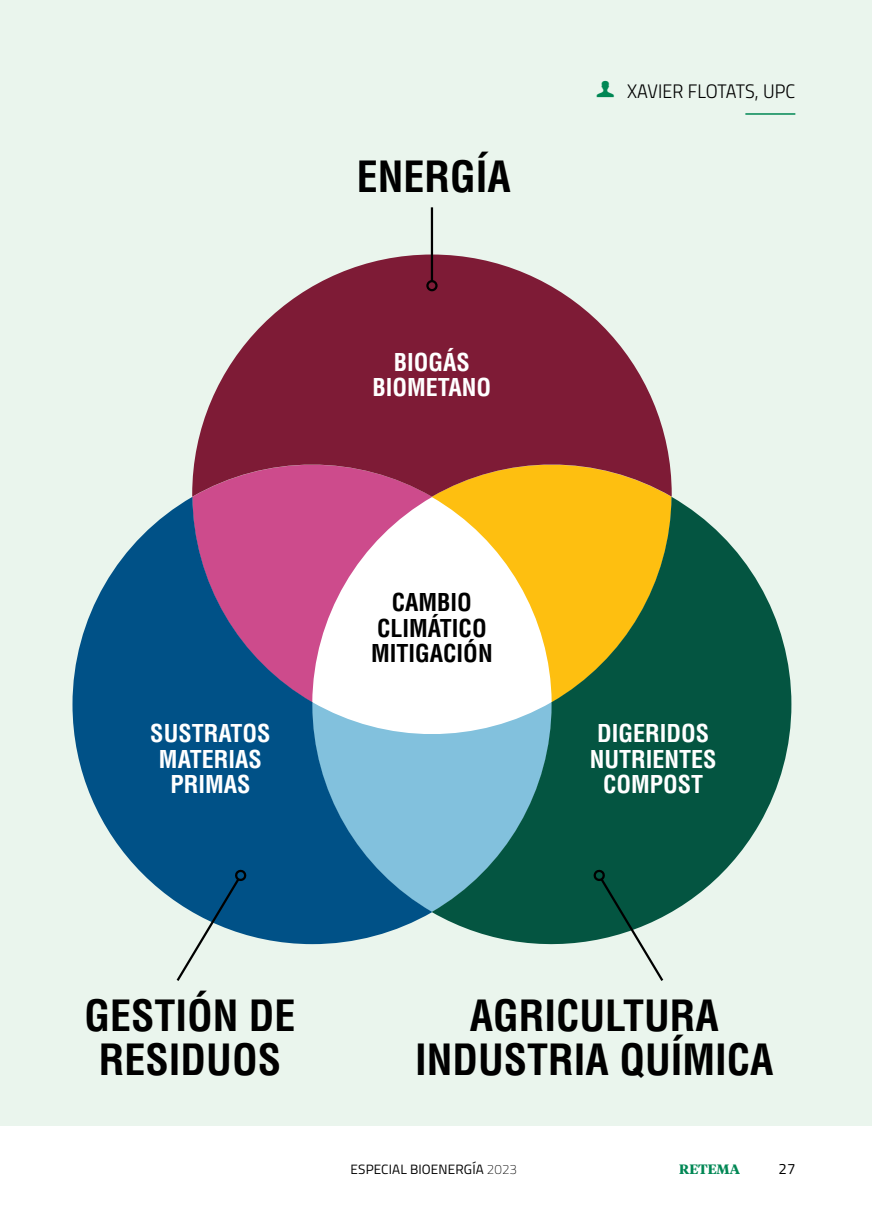
<style>
.page{position:relative;width:872px;height:1212px;background:#fff}
.page>*{position:absolute;margin:0;border:0;box-sizing:border-box;transform-origin:0 0}
.t1{font:700 condensed 42px/43.5px "Helvetica LT Std";color:#000;text-align:center}
.t2{font:700 condensed 24px/25.5px "Helvetica LT Std";color:#fff;text-align:center}
.t3{font:700 condensed 24px/25.5px "Helvetica LT Std";color:#000;text-align:center}
.t4{font:19.5px "Titillium Light Upright";letter-spacing:.005em;color:#000}
.t5{font:15px "Titillium";color:#000}
.t6{font:13.5px "Titillium";letter-spacing:.01em;color:#000}
.t7{font:700 13.5px "Tiempos Headline";color:#008754}
.s1{font-family:"Entypo";font-size:36px;color:#008754}
.s2{font-weight:100}
</style>
<div class="page">
<div style="left:0;top:0;width:872px;height:1125px;background:#eaf5ed"></div>
<svg style="left:432px;top:497px;width:359px;height:448px;background:#759a76"></svg>
<svg style="left:72px;top:497px;width:360px;height:447px;background:#6a85ac"></svg>
<svg style="left:192px;top:254px;width:479px;height:243px;fill:#7e1b36"></svg>
<hr style="left:431px;top:207px;width:2px;height:74px;background:#000">
<div style="left:426px;top:280px;width:11px;height:11px;border:2px solid #000;border-radius:50%"></div>
<svg style="left:174px;top:868px;width:75px;height:113px"></svg>
<svg style="left:591px;top:868px;width:74px;height:113px"></svg>
<hr style="left:745px;top:113px;width:50px;height:2px;background:#008754">
<p class="t2" style="left:150px;top:721px;width:122px">SUSTRATOS<br>MATERIAS<br>PRIMAS</p>
<h1 class="t1" style="left:357px;top:155px;width:156px">ENERGÍA</h1>
<p class="t2" style="left:372px;top:349px;width:120px">BIOGÁS<br>BIOMETANO</p>
<p class="t3" style="left:371px;top:590px;width:123px">CAMBIO<br>CLIMÁTICO<br>MITIGACIÓN</p>
<p class="t4" style="left:595px;top:77px;width:201px"><span class="s1">+</span> XAVIER FLOTATS, UPC</p>
<p class="t2" style="left:589px;top:721px;width:128px">DIGERIDOS<br>NUTRIENTES<br>COMPOST</p>
<h1 class="t1" style="left:84px;top:994px;width:213px">GESTIÓN DE<br>RESIDUOS</h1>
<h1 class="t1" style="left:415px;top:994px;width:360px">AGRICULTURA<br>INDUSTRIA QUÍMICA</h1>
<p class="t6" style="left:351px;top:1159px;width:168px">ESPECIAL BIOENERGÍA <span class="s2">2023</span></p>
<p class="t7" style="left:679px;top:1159px;width:62px">RETEMA</p>
<p class="t5" style="left:778px;top:1157px;width:18px">27</p>
</div>
